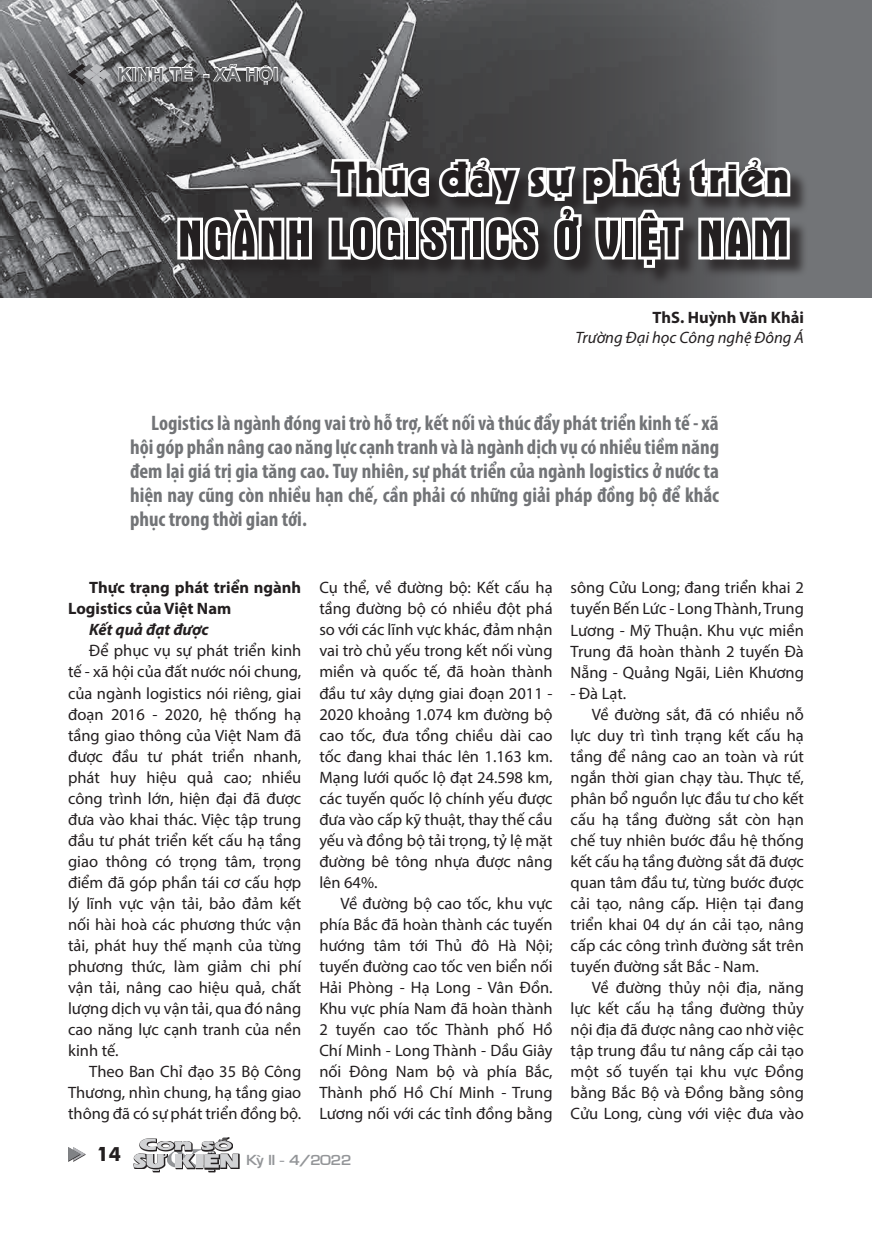
<style>
.page{position:relative;width:872px;height:1234px;background:#fff}
.page>*{position:absolute;margin:0;border:0;box-sizing:border-box;transform-origin:0 0}
.t1{font:52.5px "UTM Aurora";letter-spacing:.06em;color:#231f20}
.t2{font:43.5px "UTM Kabel KT";letter-spacing:.06em;color:#231f20}
.t3{font:700 condensed 21px/24px "Myriad Pro";color:#727477;text-align:justify}
.t4{font:700 19.5px "Futura";color:#231f20}
.t5{font:700 18px "Arial";letter-spacing:.035em;color:#6c6d70}
.t6{font:16.5px/21px "Myriad Pro";color:#231f20;text-align:justify}
.t7{font:700 16.5px/21px "Myriad Pro";color:#231f20}
.t8{font:italic 16.5px "Myriad Pro";color:#231f20}
.t9{font:italic 700 16.5px "Myriad Pro";color:#231f20}
.t10{font:13.5px "VNI Eurasia Bold";color:#939598;scale:1.1 1}
</style>
<div class="page">
<div style="left:172px;top:0;width:700px;height:297px;background:#727477"></div>
<img style="left:0;top:0;width:755px;height:297px">
<svg style="left:68px;top:64px;width:43px;height:21px"></svg>
<svg style="left:118px;top:63px;width:77px;height:19px"></svg>
<svg style="left:203px;top:63px;width:71px;height:23px;background:#868687"></svg>
<div style="left:273px;top:67px;width:5px;height:14px;border:2px solid #fff"></div>
<svg style="left:68px;top:1147px;width:17px;height:13px"></svg>
<svg style="left:238px;top:1153px;width:1px;height:15px"></svg>
<svg style="left:133px;top:1137px;width:105px;height:34px"></svg>
<div style="left:180px;top:160px;width:628px;height:126px;background:#231f20;opacity:.75"></div>
<svg style="left:174px;top:207px;width:141px;height:56px;background:#ababab"></svg>
<svg style="left:325px;top:152px;width:470px;height:119px;background:#979697"></svg>
<p class="t5" style="left:118px;top:62px;width:162px">KINH TẾ - XÃ HỘI</p>
<p class="t2" style="left:334px;top:150px;width:457px">Thúc đẩy sự phát triển</p>
<p class="t1" style="left:178px;top:203px;width:612px">NGÀNH LOGISTICS Ở VIỆT NAM</p>
<p class="t7" style="left:652px;top:306px;width:153px">ThS. Huỳnh Văn Khải</p>
<p class="t8" style="left:575px;top:327px;width:230px">Trường Đại học Công nghệ Đông Á</p>
<p class="t3" style="left:130px;top:410px;width:590px;text-indent:21px">Logistics là ngành đóng vai trò hỗ trợ, kết nối và thúc đẩy phát triển kinh tế - xã hội góp phần nâng cao năng lực cạnh tranh và là ngành dịch vụ có nhiều tiềm năng đem lại giá trị gia tăng cao. Tuy nhiên, sự phát triển của ngành logistics ở nước ta hiện nay cũng còn nhiều hạn chế, cần phải có những giải pháp đồng bộ để khắc phục trong thời gian tới.</p>
<p class="t7" style="left:68px;top:576px;width:235px;text-indent:21px">Thực trạng phát triển ngành<br>Logistics của Việt Nam</p>
<p class="t9" style="left:89px;top:619px;width:121px">Kết quả đạt được</p>
<p class="t6" style="left:68px;top:640px;width:235px;text-indent:21px">Để phục vụ sự phát triển kinh tế - xã hội của đất nước nói chung, của ngành logistics nói riêng, giai đoạn 2016 - 2020, hệ thống hạ tầng giao thông của Việt Nam đã được đầu tư phát triển nhanh, phát huy hiệu quả cao; nhiều công trình lớn, hiện đại đã được đưa vào khai thác. Việc tập trung đầu tư phát triển kết cấu hạ tầng giao thông có trọng tâm, trọng điểm đã góp phần tái cơ cấu hợp lý lĩnh vực vận tải, bảo đảm kết nối hài hoà các phương thức vận tải, phát huy thế mạnh của từng phương thức, làm giảm chi phí vận tải, nâng cao hiệu quả, chất lượng dịch vụ vận tải, qua đó nâng cao năng lực cạnh tranh của nền kinh tế.</p>
<p class="t6" style="left:68px;top:1060px;width:235px;text-indent:21px">Theo Ban Chỉ đạo 35 Bộ Công Thương, nhìn chung, hạ tầng giao thông đã có sự phát triển đồng bộ.</p>
<p class="t6" style="left:319px;top:577px;width:235px">Cụ thể, về đường bộ: Kết cấu hạ tầng đường bộ có nhiều đột phá so với các lĩnh vực khác, đảm nhận vai trò chủ yếu trong kết nối vùng miền và quốc tế, đã hoàn thành đầu tư xây dựng giai đoạn 2011 - 2020 khoảng 1.074 km đường bộ cao tốc, đưa tổng chiều dài cao tốc đang khai thác lên 1.163 km.<br>Mạng lưới quốc lộ đạt 24.598 km, các tuyến quốc lộ chính yếu được đưa vào cấp kỹ thuật, thay thế cầu yếu và đồng bộ tải trọng, tỷ lệ mặt đường bê tông nhựa được nâng lên 64%.</p>
<p class="t6" style="left:319px;top:892px;width:235px;text-indent:21px">Về đường bộ cao tốc, khu vực phía Bắc đã hoàn thành các tuyến hướng tâm tới Thủ đô Hà Nội; tuyến đường cao tốc ven biển nối Hải Phòng - Hạ Long - Vân Đồn.<br>Khu vực phía Nam đã hoàn thành 2 tuyến cao tốc Thành phố Hồ Chí Minh - Long Thành - Dầu Giây nối Đông Nam bộ và phía Bắc, Thành phố Hồ Chí Minh - Trung Lương nối với các tỉnh đồng bằng</p>
<p class="t4" style="left:97px;top:1139px;width:26px">14</p>
<p class="t10" style="left:247px;top:1150px;width:97px">KyøII - 4/2022</p>
<p class="t6" style="left:570px;top:577px;width:235px">sông Cửu Long; đang triển khai 2 tuyến Bến Lức - Long Thành, Trung Lương - Mỹ Thuận. Khu vực miền Trung đã hoàn thành 2 tuyến Đà Nẵng - Quảng Ngãi, Liên Khương</p>
<p class="t6" style="left:570px;top:682px;width:57px">- Đà Lạt.</p>
<p class="t6" style="left:570px;top:703px;width:235px;text-align:left;text-indent:21px">Về đường sắt, đã có nhiề u nỗ lực duy trì tình trạng kết cấu hạ tầng để nâng cao an toàn và rút ngắn thời gian chạy tàu. Thực tế, phân bổ nguồn lực đầu tư cho kết cấu hạ tầng đường sắt còn hạn chế tuy nhiên bước đầu hệ thống kết cấu hạ tầng đường sắt đã được quan tâm đầu tư, từng bước được cải tạo, nâng cấp. Hiện tại đang triển khai 04 dự án cải tạo, nâng cấp các công trình đường sắt trên tuyến đường sắt Bắc - Nam.</p>
<p class="t6" style="left:570px;top:976px;width:235px;text-indent:21px">Về đường thủy nội địa, năng lực kết cấu hạ tầng đường thủy nội địa đã được nâng cao nhờ việc tập trung đầu tư nâng cấp cải tạo một số tuyến tại khu vực Đồng bằng Bắc Bộ và Đồng bằng sông Cửu Long, cùng với việc đưa vào</p>
</div>
